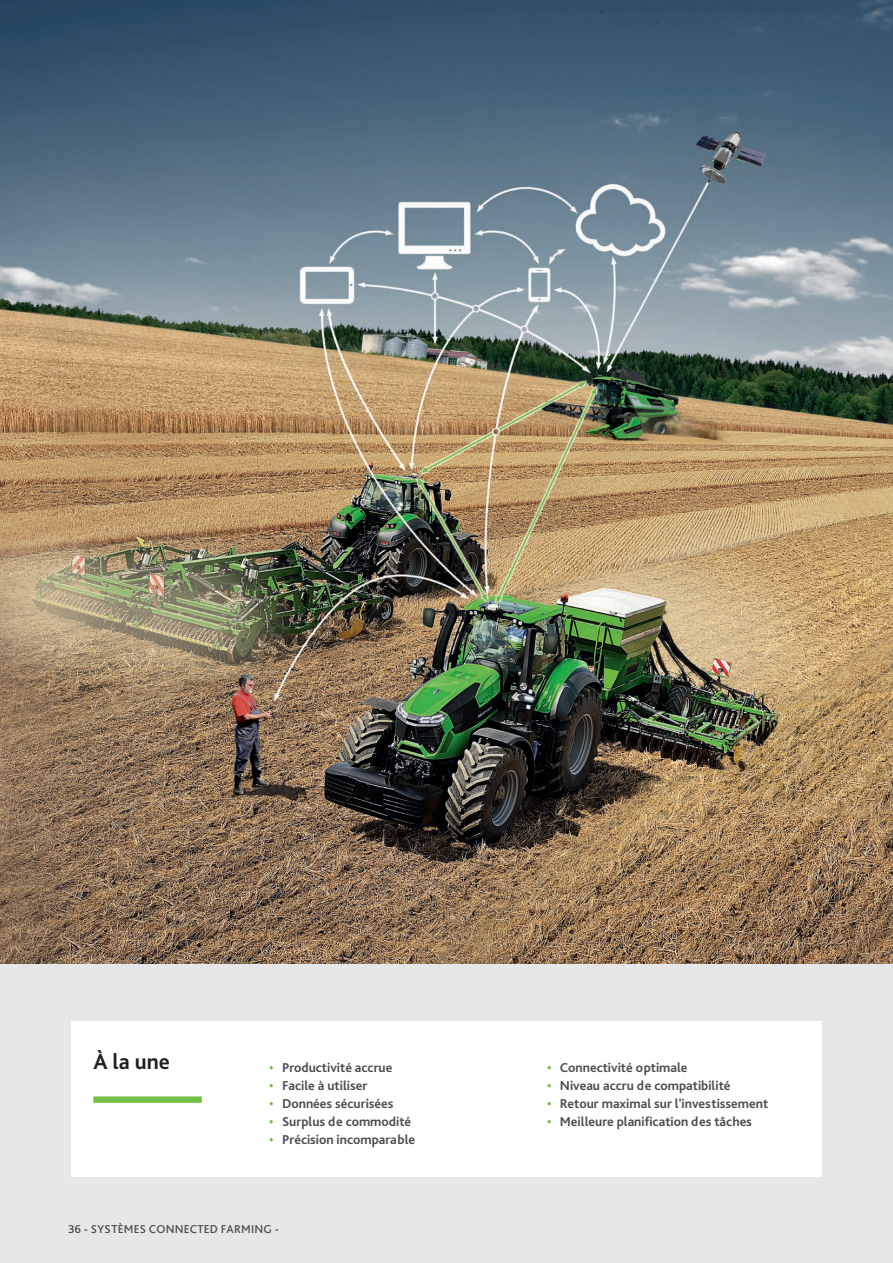
<style>
.page{position:relative;width:893px;height:1263px;background:#fff}
.page>*{position:absolute;margin:0;border:0;box-sizing:border-box;transform-origin:0 0}
.t1{font:700 22.5px "Bliss Pro";color:#231f20}
.t2{font:700 13.5px "Bliss Pro";color:#4b4c4d}
.t3{font:500 12px "Bliss Pro";letter-spacing:.015em;color:#4b4c4d}
.s1{color:#71bf44}
</style>
<div class="page">
<div style="left:0;top:964px;width:893px;height:299px;background:#e6e7e9"></div>
<div style="left:68px;top:1018px;width:757px;height:162px;background:#fff;border:3px solid #e6e7e9"></div>
<img style="left:0;top:0;width:893px;height:964px">
<div style="left:93px;top:1096px;width:109px;height:7px;background:#71bf44"></div>
<h1 class="t1" style="left:93px;top:1048px;width:78px">À la une</h1>
<p class="t2" style="left:269px;top:1059px;width:125px"><span class="s1">•</span> Productivité accrue</p>
<p class="t2" style="left:269px;top:1077px;width:100px"><span class="s1">•</span> Facile à utiliser</p>
<p class="t2" style="left:269px;top:1095px;width:126px"><span class="s1">•</span> Données sécurisées</p>
<p class="t2" style="left:269px;top:1113px;width:143px"><span class="s1">•</span> Surplus de commodité</p>
<p class="t2" style="left:269px;top:1131px;width:147px"><span class="s1">•</span> Précision incomparable</p>
<p class="t3" style="left:68px;top:1222px;width:212px">36 - SYSTÈMES CONNECTED FARMING -</p>
<p class="t2" style="left:547px;top:1059px;width:142px"><span class="s1">•</span> Connectivité optimale</p>
<p class="t2" style="left:547px;top:1077px;width:185px"><span class="s1">•</span> Niveau accru de compatibilité</p>
<p class="t2" style="left:547px;top:1095px;width:223px"><span class="s1">•</span> Retour maximal sur l'investissement</p>
<p class="t2" style="left:547px;top:1113px;width:206px"><span class="s1">•</span> Meilleure planification des tâches</p>
</div>
